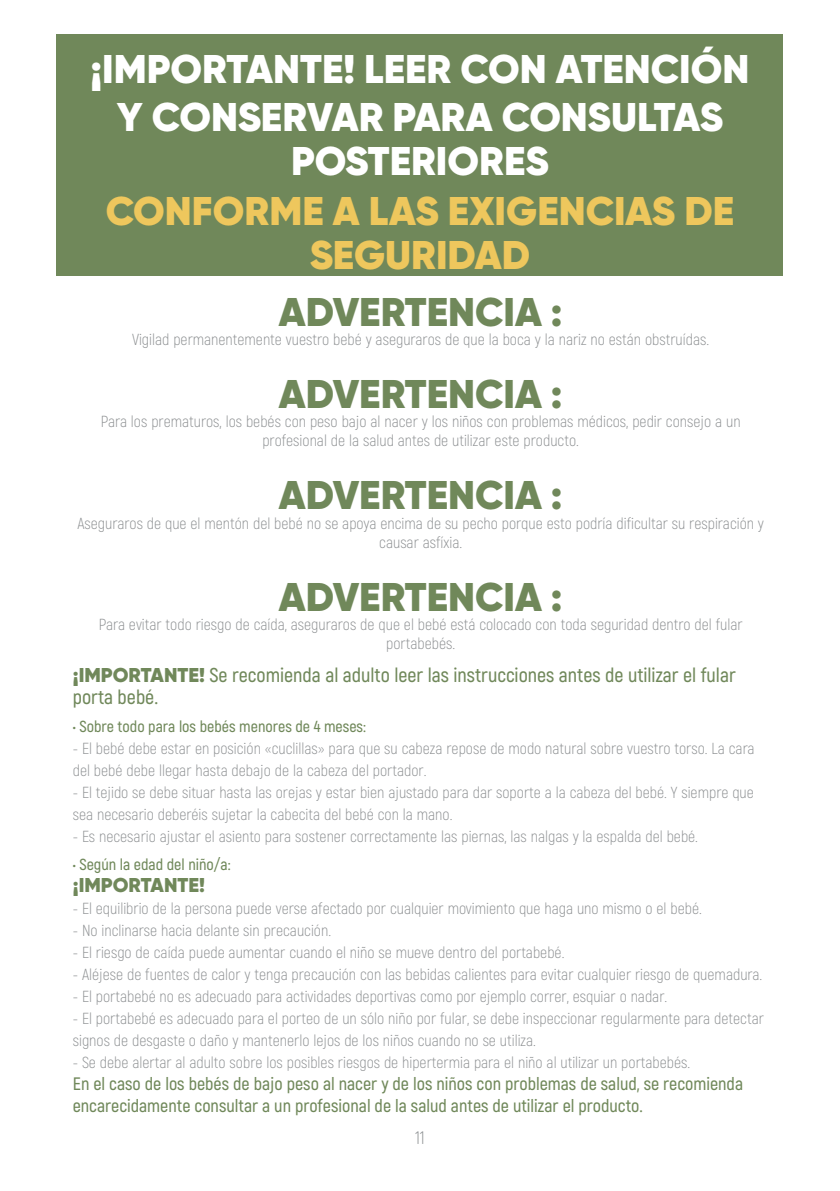
<style>
.page{position:relative;width:840px;height:1191px;background:#fff}
.page>*{position:absolute;margin:0;border:0;box-sizing:border-box;transform-origin:0 0}
.t1{font:900 40px/44px "Gilroy";color:#fff;text-align:center}
.t2{font:900 40px "Gilroy";color:#70885a}
.t3{font:900 40px/44px "Gilroy";color:#eec75d;text-align:center}
.t4{font:600 20px/22px "Akrobat";color:#70885a}
.t5{font:900 20px "Gilroy";color:#70885a}
.t6{font:600 18px/22px "Akrobat";color:#70885a}
.SOUS_TITRE_page_12{font:300 18px "Akrobat";color:#8b8e90}
.t7{font:300 16px/22px "Akrobat";color:#8b8e90}
.t8{font:600 16px "Akrobat";color:#70885a}
.s1{font-family:"Gilroy";font-weight:900}
</style>
<div class="page">
<div style="left:57px;top:35px;width:725px;height:241px;background:#70885a"></div>
<p class="t1" style="left:90px;top:47px;width:660px">¡IMPORTANTE! LEER CON ATENCIÓN</p>
<p class="t1" style="left:117px;top:95px;width:607px">Y CONSERVAR PARA CONSULTAS<br>POSTERIORES</p>
<p class="t3" style="left:106px;top:189px;width:629px">CONFORME A LAS EXIGENCIAS DE<br>SEGURIDAD</p>
<p class="t2" style="left:279px;top:286px;width:285px">ADVERTENCIA :</p>
<p class="t7" style="left:132px;top:328px;width:578px">Vigilad permanentemente vuestro bebé y aseguraros de que la boca y la nariz no están obstruídas.</p>
<p class="t2" style="left:279px;top:368px;width:285px">ADVERTENCIA :</p>
<p class="t7" style="left:101px;top:412px;width:641px;line-height:19.2px;text-align:center">Para los prematuros, los bebés con peso bajo al nacer y los niños con problemas médicos, pedir consejo a un profesional de la salud antes de utilizar este producto.</p>
<p class="t2" style="left:279px;top:470px;width:285px">ADVERTENCIA :</p>
<p class="t7" style="left:77px;top:513px;width:687px;line-height:19.2px;text-align:center">Aseguraros de que el mentón del bebé no se apoya encima de su pecho porque esto podría dificultar su respiración y causar asfíxia.</p>
<p class="t2" style="left:279px;top:571px;width:285px">ADVERTENCIA :</p>
<p class="t7" style="left:99px;top:615px;width:645px;line-height:19.2px;text-align:center">Para evitar todo riesgo de caída, aseguraros de que el bebé está colocado con toda seguridad dentro del fular portabebés.</p>
<p class="t4" style="left:73px;top:663px;width:664px"><span class="s1">¡IMPORTANTE!</span> Se recomienda al adulto leer las instrucciones antes de utilizar el fular porta bebé.</p>
<p class="t8" style="left:73px;top:716px;width:294px">• Sobre todo para los bebés menores de 4 meses:</p>
<p class="t7" style="left:73px;top:737px;width:683px">- El bebé debe estar en posición «cuclillas» para que su cabeza repose de modo natural sobre vuestro torso. La cara del bebé debe llegar hasta debajo de la cabeza del portador.</p>
<p class="t7" style="left:73px;top:781px;width:682px">- El tejido se debe situar hasta las orejas y estar bien ajustado para dar soporte a la cabeza del bebé. Y siempre que sea necesario deberéis sujetar la cabecita del bebé con la mano.</p>
<p class="t7" style="left:73px;top:825px;width:626px">- Es necesario ajustar el asiento para sostener correctamente las piernas, las nalgas y la espalda del bebé.</p>
<p class="t8" style="left:73px;top:854px;width:159px">• Según la edad del niño/a:</p>
<p class="t5" style="left:73px;top:872px;width:134px">¡IMPORTANTE!</p>
<p class="t7" style="left:73px;top:897px;width:630px">- El equilibrio de la persona puede verse afectado por cualquier movimiento que haga uno mismo o el bebé.</p>
<p class="t7" style="left:73px;top:919px;width:260px">- No inclinarse hacia delante sin precaución.</p>
<p class="t7" style="left:73px;top:941px;width:493px">- El riesgo de caída puede aumentar cuando el niño se mueve dentro del portabebé.</p>
<p class="t7" style="left:73px;top:963px;width:690px">- Aléjese de fuentes de calor y tenga precaución con las bebidas calientes para evitar cualquier riesgo de quemadura.</p>
<p class="t7" style="left:73px;top:985px;width:595px">- El portabebé no es adecuado para actividades deportivas como por ejemplo correr, esquiar o nadar.</p>
<p class="t7" style="left:73px;top:1007px;width:692px">- El portabebé es adecuado para el porteo de un sólo niño por fular, se debe inspeccionar regularmente para detectar signos de desgaste o daño y mantenerlo lejos de los niños cuando no se utiliza.</p>
<p class="t7" style="left:73px;top:1051px;width:618px">- Se debe alertar al adulto sobre los posibles riesgos de hipertermia para el niño al utilizar un portabebés.</p>
<p class="t6" style="left:73px;top:1072px;width:671px">En el caso de los bebés de bajo peso al nacer y de los niños con problemas de salud, se recomienda encarecidamente consultar a un profesional de la salud antes de utilizar el producto.</p>
<p class="SOUS_TITRE_page_12" style="left:415px;top:1127px;width:11px">11</p>
</div>
